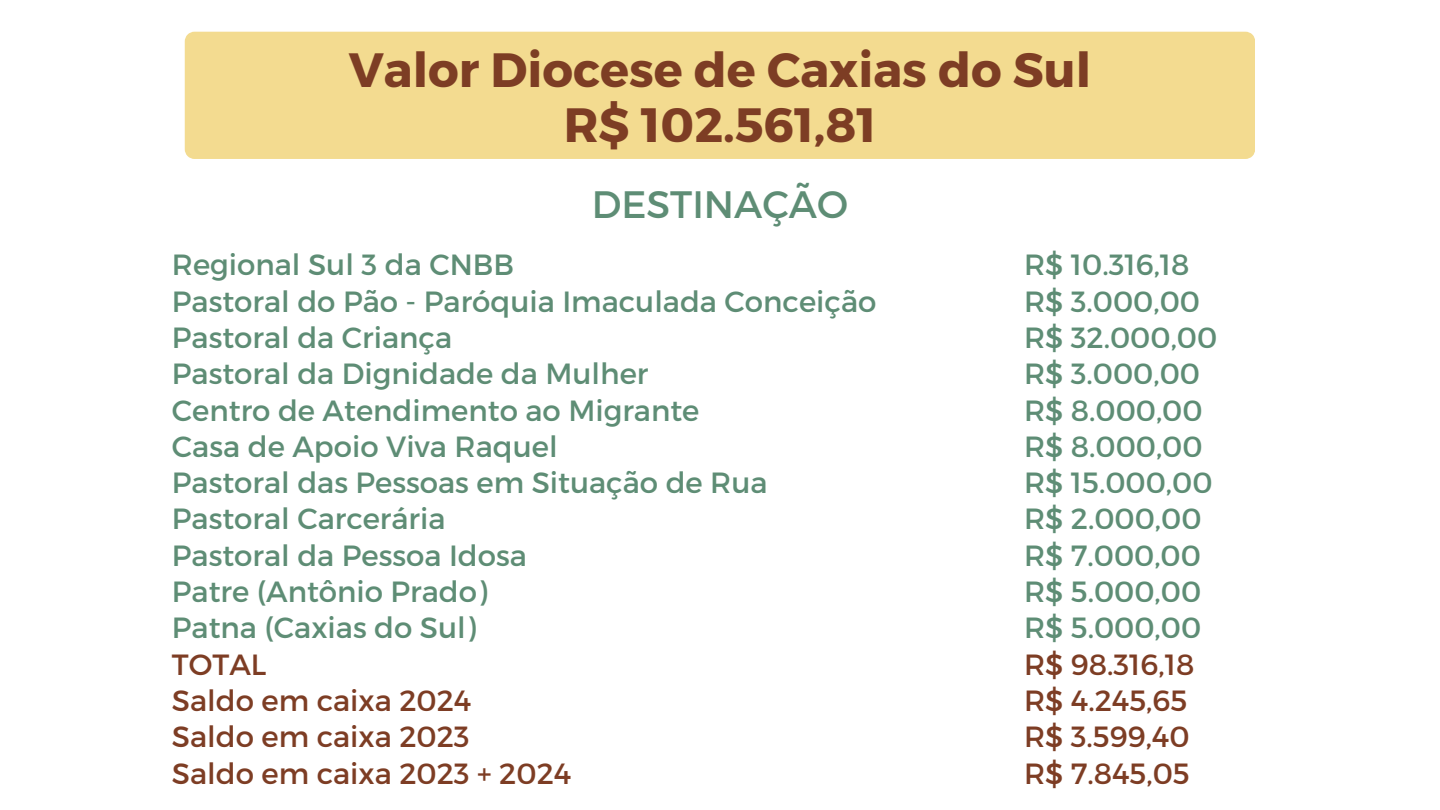
<style>
.page{position:relative;width:1440px;height:810px;background:#fff}
.page>*{position:absolute;margin:0;border:0;box-sizing:border-box;transform-origin:0 0}
.t1{font:700 48.1px/54.8px "Montserrat";color:#7d3d24;text-align:center}
.t2{font:38.2px "Montserrat";color:#5e8d75}
.t3{font:29.2px/36.3px "Montserrat";color:#5e8d75}
.t4{font:29.2px "Montserrat";color:#7d3d24}
.s1{color:#7d3d24}
</style>
<div class="page">
<div style="left:185px;top:32px;width:1070px;height:127px;background:#f3db90"></div>
<p class="t1" style="left:349px;top:40px;width:744px">Valor Diocese de Caxias do Sul<br>R$ 102.561,81</p>
<h1 class="t2" style="left:592px;top:180px;width:258px">DESTINAÇÃO</h1>
<h2 class="t3" style="left:172px;top:245px;width:344px">Regional Sul 3 da CNBB</h2>
<p class="t3" style="left:172px;top:282px;width:706px">Pastoral do Pão - Paróquia Imaculada Conceição</p>
<p class="t3" style="left:172px;top:318px;width:282px">Pastoral da Criança</p>
<p class="t3" style="left:172px;top:354px;width:478px">Pastoral da Dignidade da Mulher</p>
<p class="t3" style="left:172px;top:391px;width:529px">Centro de Atendimento ao Migrante</p>
<p class="t3" style="left:172px;top:427px;width:387px">Casa de Apoio Viva Raquel</p>
<p class="t3" style="left:172px;top:463px;width:597px">Pastoral das Pessoas em Situação de Rua</p>
<p class="t3" style="left:172px;top:499px;width:275px">Pastoral Carcerária</p>
<p class="t3" style="left:172px;top:536px;width:357px">Pastoral da Pessoa Idosa</p>
<p class="t3" style="left:172px;top:572px;width:317px">Patre (Antônio Prado)</p>
<p class="t3" style="left:172px;top:608px;width:305px">Patna (Caxias do Sul)</p>
<p class="t4" style="left:172px;top:645px;width:96px">TOTAL</p>
<p class="t4" style="left:172px;top:682px;width:301px">Saldo em caixa 2024</p>
<p class="t4" style="left:172px;top:718px;width:299px">Saldo em caixa 2023</p>
<p class="t4" style="left:172px;top:754px;width:401px">Saldo em caixa 2023 + 2024</p>
<h3 class="t3" style="left:1024px;top:245px;width:195px">R$ 10.316,18<br>R$ 3.000,00<br>R$ 32.000,00<br>R$ 3.000,00<br>R$ 8.000,00<br>R$ 8.000,00<br>R$ 15.000,00<br>R$ 2.000,00<br>R$ 7.000,00<br>R$ 5.000,00<br>R$ 5.000,00<br><span class="s1">R$ 98.316,18<br>R$ 4.245,65<br>R$ 3.599,40<br>R$ 7.845,05</span></h3>
</div>
